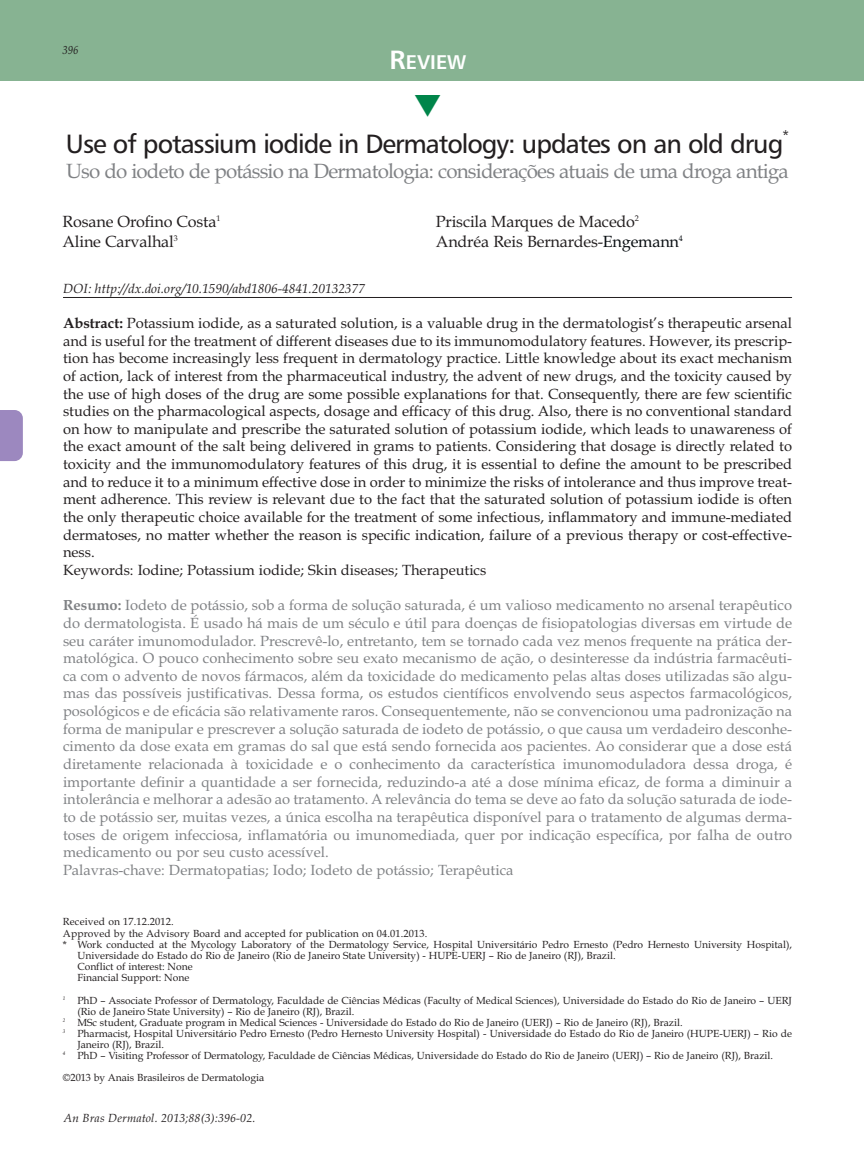
<style>
.page{position:relative;width:864px;height:1167px;background:#fff}
.page>*{position:absolute;margin:0;border:0;box-sizing:border-box;transform-origin:0 0}
.t1{font:26.4px "Humanist 777 BT Roman B";letter-spacing:-.04em;color:#231f20}
.t2{font:20.55px "Book Antiqua";letter-spacing:-.04em;color:#808285}
.t3{font:19.8px "Humanist 777 BT Bold B";color:#fff}
.t4{font:16.2px/20.5px "Book Antiqua";letter-spacing:-.01em;color:#231f20}
.t5{font:14.7px/17.7px "Book Antiqua";color:#808285}
.t6{font:14.7px/17.7px "Book Antiqua";color:#231f20}
.t7{font:italic 13.2px "Book Antiqua";color:#231f20}
.t8{font:13.2px "Humanist 777 BT Roman B";color:#231f20}
.t9{font:italic 11.7px "Book Antiqua";letter-spacing:.015em;color:#231f20}
.t10{font:italic 11.7px "Book Antiqua";letter-spacing:.015em;color:#231f20;scale:.9 1}
.t11{font:10.35px/10.9px "Book Antiqua";color:#231f20}
.s1{font-size:26.4px}
.s2{color:#090e12}
.s3{font-weight:700}
</style>
<div class="page">
<svg style="left:0;top:410px;width:23px;height:51px"></svg>
<div style="left:0;top:0;width:864px;height:81px;background:#87b392"></div>
<hr style="left:63px;top:297px;width:729px;height:1px;background:#231f20">
<p class="t10" style="left:63px;top:45px;width:19px">396</p>
<h3 class="t3" style="left:390px;top:54px;width:78px"><span class="s1">R</span>EVIEW</h3>
<p class="t8" style="left:782px;top:131px;width:8px">*</p>
<h2 class="t2" style="left:66px;top:163px;width:724px">Uso do iodeto de potássio na Dermatologia: considerações atuais de uma droga antiga</h2>
<h1 class="t1" style="left:66px;top:133px;width:719px">Use of potassium iodide in Dermatology: updates on an old drug</h1>
<p class="t4" style="left:63px;top:213px;width:159px">Rosane Orofino Costa<sup>1<br></sup>Aline Carvalhal<sup>3</sup></p>
<p class="t4" style="left:436px;top:213px;width:248px">Priscila Marques de Macedo<sup>2<br></sup>Andréa Reis Bernardes-<span class="s2">Engemann</span><sup>4</sup></p>
<p class="t7" style="left:63px;top:283px;width:303px">DOI: http://dx.doi.org/10.1590/abd1806-4841.20132377</p>
<p class="t6" style="left:63px;top:316px;width:731px"><span class="s3">Abstract:</span> Potassium iodide, as a saturated solution, is a valuable drug in the dermatologist’s therapeutic arsenal and is useful for the treatment of different diseases due to its immunomodulatory features. However, its prescrip&shy;tion has become increasingly less frequent in dermatology practice. Little knowledge about its exact mechanism of action, lack of interest from the pharmaceutical industry, the advent of new drugs, and the toxicity caused by the use of high doses of the drug are some possible explanations for that. Consequently, there are few scientific studies on the pharmacological aspects, dosage and efficacy of this drug. Also, there is no conventional standard on how to manipulate and prescribe the saturated solution of potassium iodide, which leads to unawareness of the exact amount of the salt being delivered in grams to patients. Considering that dosage is directly related to toxicity and the immunomodulatory features of this drug, it is essential to define the amount to be prescribed and to reduce it to a minimum effective dose in order to minimize the risks of intolerance and thus improve treat&shy;ment adherence. This review is relevant due to the fact that the saturated solution of potassium iodide is often the only therapeutic choice available for the treatment of some infectious, inflammatory and immune-mediated dermatoses, no matter whether the reason is specific indication, failure of a previous therapy or cost-effective&shy;ness.<br>Keywords: Iodine; Potassium iodide; Skin diseases; Therapeutics</p>
<p class="t5" style="left:63px;top:598px;width:731px"><span class="s3">Resumo:</span> Iodeto de potássio, sob a forma de solução saturada, é um valioso medicamento no arsenal terapêutico do dermatologista. É usado há mais de um século e útil para doenças de fisiopatologias diversas em virtude de seu caráter imunomodulador. Prescrevê-lo, entretanto, tem se tornado cada vez menos frequente na prática der&shy;matológica. O pouco conhecimento sobre seu exato mecanismo de ação, o desinteresse da indústria farmacêuti&shy;ca com o advento de novos fármacos, além da toxicidade do medicamento pelas altas doses utilizadas são algu&shy;mas das possíveis justificativas. Dessa forma, os estudos científicos envolvendo seus aspectos farmacológicos, posológicos e de eficácia são relativamente raros. Consequentemente, não se convencionou uma padronização na forma de manipular e prescrever a solução saturada de iodeto de potássio, o que causa um verdadeiro desconhe&shy;cimento da dose exata em gramas do sal que está sendo fornecida aos pacientes. Ao considerar que a dose está diretamente relacionada à toxicidade e o conhecimento da característica imunomoduladora dessa droga, é importante definir a quantidade a ser fornecida, reduzindo-a até a dose mínima eficaz, de forma a diminuir a intolerância e melhorar a adesão ao tratamento. A relevância do tema se deve ao fato da solução saturada de iode&shy;to de potássio ser, muitas vezes, a única escolha na terapêutica disponível para o tratamento de algumas derma&shy;toses de origem infecciosa, inflamatória ou imunomediada, quer por indicação específica, por falha de outro medicamento ou por seu custo acessível.<br>Palavras-chave: Dermatopatias; Iodo; Iodeto de potássio; Terapêutica</p>
<p class="t11" style="left:63px;top:916px;width:366px;line-height:12.3px">Received on 17.12.2 012.<br>Approved by the Advisory Board and accepted for publication on 04.01.2013.</p>
<p class="t11" style="left:77px;top:940px;width:716px;text-indent:-15px">* Work conducted at the Mycology Laboratory of the Dermatology Service, Hospital Universitário Pedro Ernesto (Pedro Hernesto University Hospital), Universidade do Estado do Rio de Janeiro (Rio de Janeiro State University) - HUPE-UERJ – Rio de Janeiro (RJ), Brazil.<br>Conflict of interest: None<br>Financial Support: None</p>
<p class="t11" style="left:63px;top:996px;width:731px"><sup>1</sup> PhD – Associate Professor of Dermatology, Faculdade de Ciências Médicas (Faculty of Medical Sciences), Universidade do Estado do Rio de Janeiro – UERJ</p>
<p class="t11" style="left:77px;top:1007px;width:279px">(Rio de Janeiro State University) – Rio de Janeiro (RJ), Brazil.</p>
<p class="t11" style="left:63px;top:1018px;width:621px"><sup>2</sup> MSc student, Graduate program in Medical Sciences - Universidade do Estado do Rio de Janeiro (UERJ) – Rio de Janeiro (RJ), Brazil.</p>
<p class="t11" style="left:63px;top:1029px;width:731px"><sup>3</sup> Pharmacist, Hospital Universitário Pedro Ernesto (Pedro Hernesto University Hospital) - Universidade do Estado do Rio de Janeiro (HUPE-UERJ) – Rio de</p>
<p class="t11" style="left:77px;top:1040px;width:88px">Janeiro (RJ), Brazil.</p>
<p class="t11" style="left:63px;top:1051px;width:712px"><sup>4</sup> PhD – Visiting Professor of Dermatology, Faculdade de Ciências Médicas, Universidade do Estado do Rio de Janeiro (UERJ) – Rio de Janeiro (RJ), Brazil.</p>
<p class="t11" style="left:63px;top:1073px;width:203px">©2013 by Anais Brasileiros de Dermatologia</p>
<p class="t9" style="left:64px;top:1113px;width:193px">An Bras Dermatol. 2013;88(3):396-02.</p>
</div>
